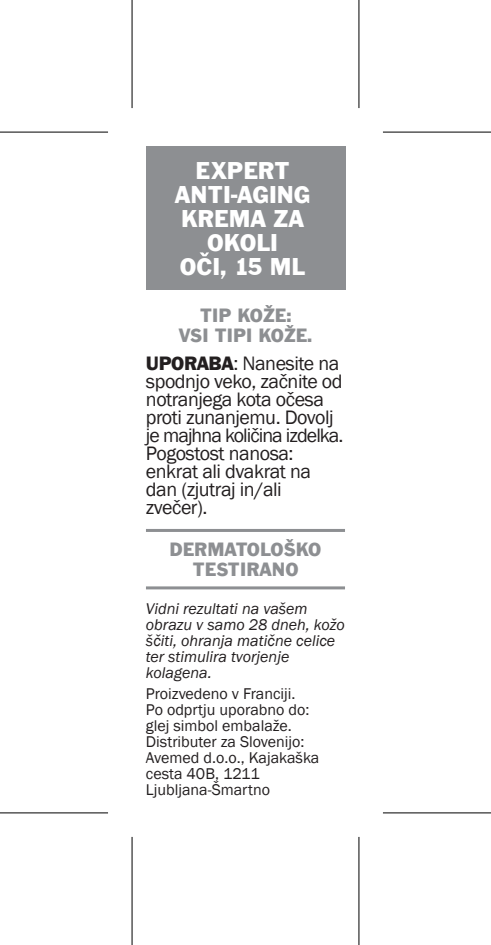
<style>
.page{position:relative;width:491px;height:945px;background:#fff}
.page>*{position:absolute;margin:0;border:0;box-sizing:border-box;transform-origin:0 0}
.t1{font:25.2px/24px "Franklin Gothic";color:#fff;text-align:center}
.t2{font:20px/18px "Franklin Gothic";letter-spacing:-.025em;color:#231f20}
.t3{font:20px/20px "Franklin Gothic";color:#8d8f92;text-align:center}
.t4{font:16px/16px "Franklin Gothic";color:#231f20}
.t5{font:italic 16px/16px "Franklin Gothic";color:#231f20}
.s1{font-style:inherit}
</style>
<div class="page">
<div style="left:146px;top:146px;width:199px;height:144px;background:#8d8f92"></div>
<hr style="left:146px;top:586px;width:199px;height:3px;background:#8d8f92">
<hr style="left:146px;top:529px;width:199px;height:3px;background:#8d8f92">
<svg style="left:199px;top:252px;width:10px;height:4px"></svg>
<svg style="left:0;top:813px;width:108px;height:1px"></svg>
<svg style="left:383px;top:813px;width:108px;height:1px"></svg>
<svg style="left:359px;top:0;width:1px;height:108px"></svg>
<svg style="left:359px;top:837px;width:1px;height:107px"></svg>
<hr style="left:0;top:131px;width:108px;height:2px;background:#000">
<hr style="left:383px;top:131px;width:108px;height:2px;background:#000">
<hr style="left:0;top:812px;width:108px;height:1px;background:#000">
<hr style="left:383px;top:812px;width:108px;height:1px;background:#000">
<hr style="left:131px;top:0;width:2px;height:108px;background:#000">
<hr style="left:131px;top:836px;width:2px;height:108px;background:#000">
<hr style="left:358px;top:0;width:1px;height:108px;background:#000">
<hr style="left:358px;top:836px;width:1px;height:108px;background:#000">
<p class="t1" style="left:175px;top:158px;width:137px">EXPERT<br>ANTI-AGING<br>KREMA ZA<br>OKOLI<br>OCI, 15 ML</p>
<p class="t3" style="left:179px;top:305px;width:135px">TIP KOŽE:<br>VSI TIPI KOŽE.</p>
<p class="t2" style="left:146px;top:355px;width:199px"><span class="s1">UPORABA</span>: Nanesite na spodnjo veko, začnite od notranjega kota očesa proti zunanjemu. Dovolj je majhna količina izdelka.<br>Pogostost nanosa: enkrat ali dvakrat na dan (zjutraj in/ali zvečer).</p>
<p class="t3" style="left:169px;top:539px;width:153px">DERMATOLOŠKO<br>TESTIRANO</p>
<p class="t5" style="left:146px;top:601px;width:200px">Vidni rezultati na vašem obrazu v samo 28 dneh, kožo ščiti, ohranja matične celice ter stimulira tvorjenje kolagena.</p>
<p class="t4" style="left:146px;top:685px;width:175px">Proizvedeno v Franciji.<br>Po odprtju uporabno do: glej simbol embalaže.<br>Distributer za Slovenijo:<br>Avemed d.o.o., Kajakaška cesta 40B, 1211<br>Ljubljana-Šmartno</p>
</div>
